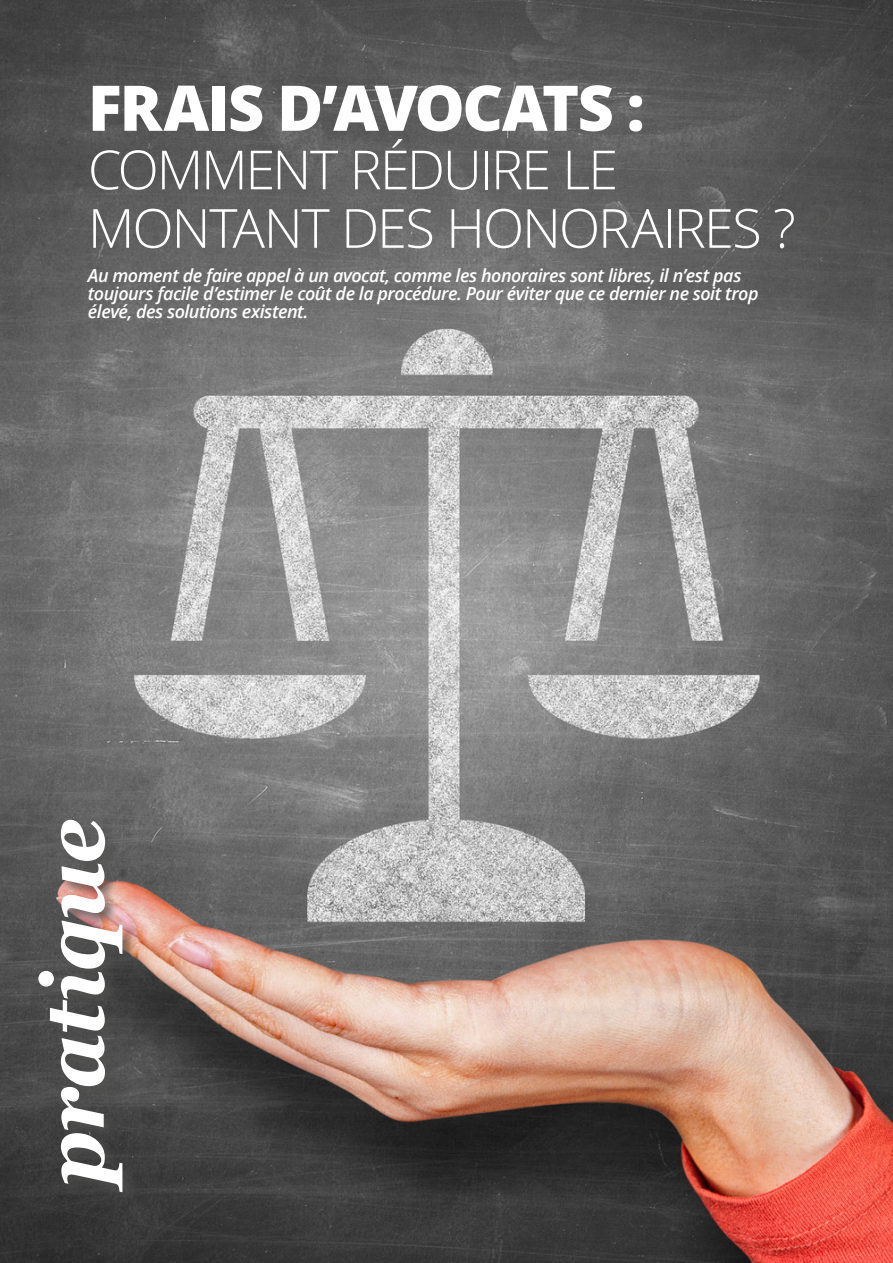
<style>
.page{position:relative;width:893px;height:1263px;background:#fff}
.page>*{position:absolute;margin:0;border:0;box-sizing:border-box;transform-origin:0 0}
.t1{font:italic 700 86.4px "Georgia";letter-spacing:-.015em;color:#fff;scale:.95 1}
.t2{font:800 63px "Open Sans";letter-spacing:-.03em;color:#fff}
.t3{font:300 54px/58.5px "Open Sans";letter-spacing:-.04em;color:#fff}
.t4{font:italic 600 18px/18px "Open Sans";letter-spacing:-.025em;color:#fff}
.s1{font-size:60px;color:#575756}
</style>
<div class="page">
<img style="left:0;top:0;width:893px;height:1263px">
<div style="left:36px;top:818px;width:101px;height:388px;background:#525251;opacity:.75"></div>
<h2 class="t2" style="left:88px;top:60px;width:558px">FRAIS D’AVOCATS :</h2>
<h3 class="t3" style="left:88px;top:139px;width:747px">COMMENT RÉDUIRE LE<br>MONTANT DES HONORAIRES ? <span class="s1">?</span></h3>
<p class="t4" style="left:88px;top:266px;width:672px">Au moment de faire appel à un avocat, comme les honoraires sont libres, il n’est pas toujours facile d’estimer le coût de la procédure. Pour éviter que ce dernier ne soit trop élevé, des solutions existent.</p>
<h1 class="t1" style="left:9px;top:1185px;width:388px;rotate:-90deg">pratique</h1>
</div>
